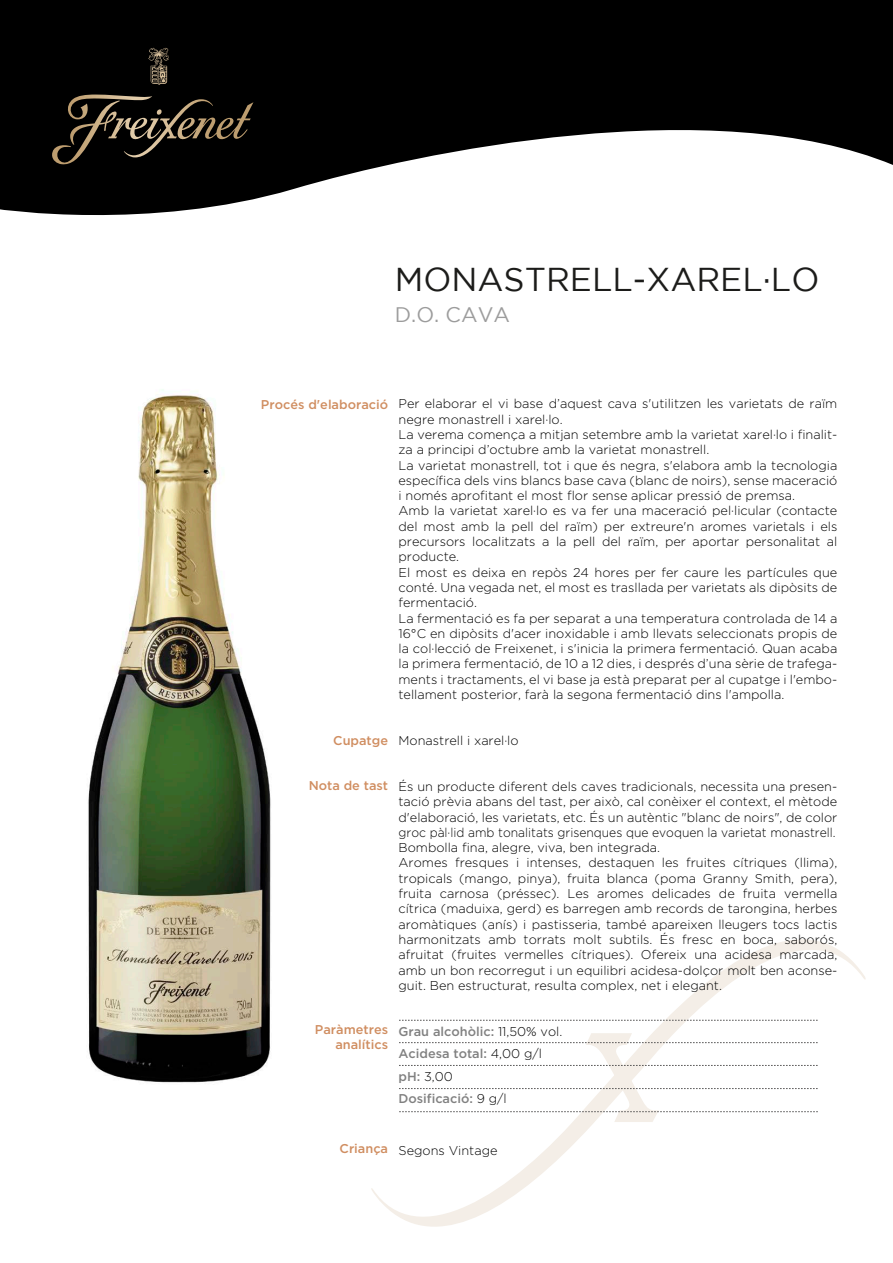
<style>
.page{position:relative;width:893px;height:1263px;background:#fff}
.page>*{position:absolute;margin:0;border:0;box-sizing:border-box;transform-origin:0 0}
.t1{font:33px "Gotham";color:#1c1c1a}
.t2{font:21px "Gotham";color:#9c9c9c}
.t3{font:300 12.75px/15.3px "Gotham";color:#010101}
.t4{font:500 12.75px/22.5px "Gotham";color:#818181}
.t5{font:500 12.75px/15.3px "Gotham";color:#d08e61;text-align:right}
.s1{font-weight:300;color:#010101}
</style>
<div class="page">
<img style="left:88px;top:389px;width:183px;height:694px">
<svg style="left:371px;top:939px;width:495px;height:288px"></svg>
<svg style="left:0;top:0;width:893px;height:216px;fill:#000"></svg>
<svg style="left:52px;top:95px;width:201px;height:73px;background:#231e17"></svg>
<svg style="left:148px;top:47px;width:21px;height:38px"></svg>
<svg style="left:399px;top:1020px;width:420px;height:1px"></svg>
<svg style="left:399px;top:1033px;width:420px;height:89px"></svg>
<h1 class="t1" style="left:395px;top:261px;width:426px">MONASTRELL-XAREL·LO</h1>
<h2 class="t2" style="left:395px;top:303px;width:117px">D.O. CAVA</h2>
<p class="t5" style="left:261px;top:397px;width:129px">Procés d'elaboració</p>
<p class="t5" style="left:333px;top:732px;width:56px">Cupatge</p>
<p class="t5" style="left:309px;top:777px;width:81px">Nota de tast</p>
<p class="t5" style="left:315px;top:1021px;width:75px">Paràmetres analítics</p>
<p class="t3" style="left:399px;top:396px;width:440px">Per elaborar el vi base d’aquest cava s'utilitzen les varietats de raïm negre monastrell i xarel·lo.<br>La verema comença a mitjan setembre amb la varietat xarel·lo i finalit&shy;za a principi d’octubre amb la varietat monastrell.<br>La varietat monastrell, tot i que és negra, s'elabora amb la tecnologia específica dels vins blancs base cava (blanc de noirs), sense maceració i només aprofitant el most flor sense aplicar pressió de premsa.<br>Amb la varietat xarel·lo es va fer una maceració pel·licular (contacte del most amb la pell del raïm) per extreure'n aromes varietals i els precursors localitzats a la pell del raïm, per aportar personalitat al producte.<br>El most es deixa en repòs 24 hores per fer caure les partícules que conté. Una vegada net, el most es trasllada per varietats als dipòsits de fermentació.<br>La fermentació es fa per separat a una temperatura controlada de 14 a 16°C en dipòsits d'acer inoxidable i amb llevats seleccionats propis de la col·lecció de Freixenet, i s'inicia la primera fermentació. Quan acaba la primera fermentació, de 10 a 12 dies, i després d’una sèrie de trafega&shy;ments i tractaments, el vi base ja està preparat per al cupatge i l'embo&shy;tellament posterior, farà la segona fermentació dins l'ampolla.</p>
<p class="t3" style="left:399px;top:733px;width:122px">Monastrell i xarel·lo</p>
<p class="t3" style="left:399px;top:778px;width:440px">És un producte diferent dels caves tradicionals, necessita una presen&shy;tació prèvia abans del tast, per això, cal conèixer el context, el mètode d'elaboració, les varietats, etc. És un autèntic "blanc de noirs", de color groc pàl·lid amb tonalitats grisenques que evoquen la varietat monastrell.<br>Bombolla fina, alegre, viva, ben integrada.<br>Aromes fresques i intenses, destaquen les fruites cítriques (llima), tropicals (mango, pinya), fruita blanca (poma Granny Smith, pera), fruita carnosa (préssec). Les aromes delicades de fruita vermella cítrica (maduixa, gerd) es barregen amb records de tarongina, herbes aromàtiques (anís) i pastisseria, també apareixen lleugers tocs lactis harmonitzats amb torrats molt subtils. És fresc en boca, saborós, afruitat (fruites vermelles cítriques). Ofereix una acidesa marcada, amb un bon recorregut i un equilibri acidesa-dolçor molt ben aconse&shy;guit. Ben estructurat, resulta complex, net i elegant.</p>
<p class="t4" style="left:399px;top:1020px;width:165px">Grau alcohòlic: <span class="s1">11,50% vol.<br></span>Acidesa total: <span class="s1">4,00 g/l </span>pH: <span class="s1">3,00<br></span>Dosificació: <span class="s1">9 g/l</span></p>
<p class="t5" style="left:340px;top:1140px;width:50px">Criança</p>
<p class="t3" style="left:399px;top:1142px;width:100px">Segons Vintage</p>
</div>
